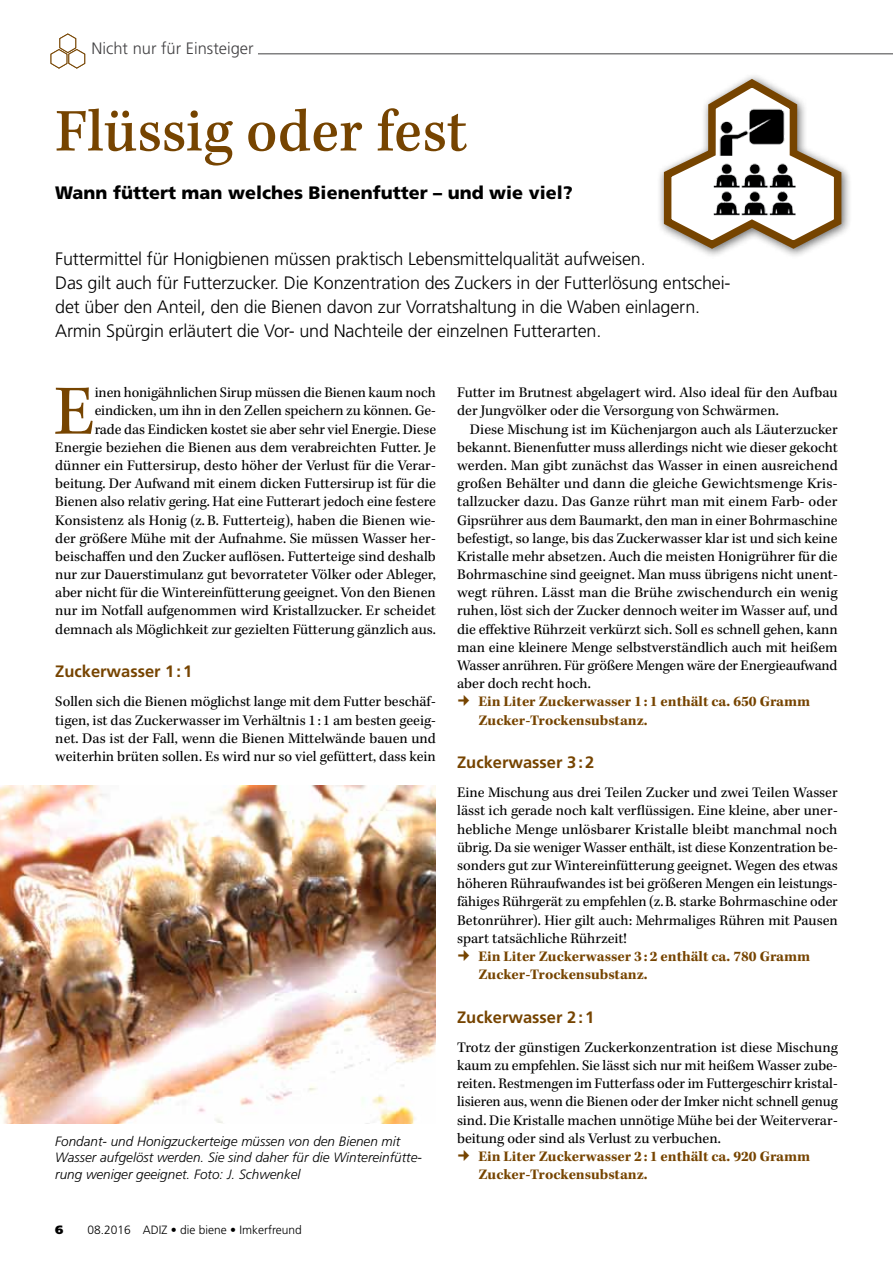
<style>
.page{position:relative;width:893px;height:1263px;background:#fff}
.page>*{position:absolute;margin:0;border:0;box-sizing:border-box;transform-origin:0 0}
.t1{font:72.3px "Kepler Std";color:#764400}
.t2{font:63px "Kepler Std Medium Scn Capt";color:#764400}
.t3{font:300 18px/24px "Frutiger LT Std";letter-spacing:-.01em;color:#000}
.t4{font:900 18px "Frutiger LT Std";color:#000}
.t5{font:700 16.5px "Frutiger LT Std";color:#764400}
.t6{font:300 16.5px "Frutiger LT Std";color:#414042}
.t7{font:15px/18.1px "Kepler Std";color:#000;text-align:justify}
.t8{font:700 15px/18.1px "Kepler Std";color:#764400}
.t9{font:italic 300 13.5px/16.5px "Frutiger LT Std";color:#000}
.t10{font:300 12px "Frutiger LT Std";color:#000}
.t11{font:900 12px "Frutiger LT Std";color:#000}
</style>
<div class="page">
<svg style="left:50px;top:33px;width:35px;height:36px"></svg>
<div style="left:656px;top:72px;width:196px;height:187px;background:#000;opacity:.6"></div>
<svg style="left:660px;top:73px;width:185px;height:180px"></svg>
<img style="left:719px;top:109px;width:68px;height:46px">
<img style="left:708px;top:162px;width:89px;height:54px">
<hr style="left:258px;top:53px;width:635px;height:1px;background:#414042">
<img style="left:0;top:786px;width:436px;height:337px">
<p class="t6" style="left:91px;top:39px;width:164px">Nicht nur für Einsteiger</p>
<h2 class="t2" style="left:55px;top:96px;width:413px">Flüssig oder fest</h2>
<p class="t4" style="left:55px;top:182px;width:519px">Wann füttert man welches Bienenfutter – und wie viel?</p>
<p class="t3" style="left:55px;top:247px;width:677px">Futtermittel für Honigbienen müssen praktisch Lebensmittelqualität aufweisen.<br>Das gilt auch für Futterzucker. Die Konzentration des Zuckers in der Futterlösung entschei&shy;det über den Anteil, den die Bienen davon zur Vorratshaltung in die Waben einlagern.<br>Armin Spürgin erläutert die Vor- und Nachteile der einzelnen Futterarten.</p>
<p class="t7" style="left:55px;top:384px;width:382px;text-align:right">inen honigähnlichen Sirup müssen die Bienen kaum noch eindicken, um ihn in den Zellen speichern zu können. Ge-<br>rade das Eindicken kostet sie aber sehr viel Energie. Diese Energie beziehen die Bienen aus dem verabreichten Futter. Je dünner ein Futtersirup, desto höher der Verlust für die Verar&shy;beitung. Der Aufwand mit einem dicken Futtersirup ist für die Bienen also relativ gering. Hat eine Futterart jedoch eine festere Konsistenz als Honig (z.B. Futterteig), haben die Bienen wie&shy;der größere Mühe mit der Aufnahme. Sie müssen Wasser her&shy;beischaffen und den Zucker auflösen. Futterteige sind deshalb nur zur Dauerstimulanz gut bevorrateter Völker oder Ableger, aber nicht für die Wintereinfütterung geeignet. Von den Bienen nur im Notfall aufgenommen wird Kristallzucker. Er scheidet demnach als Möglichkeit zur gezielten Fütterung gänzlich aus.</p>
<p class="t5" style="left:55px;top:662px;width:139px">Zuckerwasser 1:1</p>
<p class="t7" style="left:55px;top:693px;width:382px">Sollen sich die Bienen möglichst lange mit dem Futter beschäf&shy;tigen, ist das Zuckerwasser im Verhältnis 1 : 1 am besten geeig&shy;net. Das ist der Fall, wenn die Bienen Mittelwände bauen und weiterhin brüten sollen. Es wird nur so viel gefüttert, dass kein</p>
<h1 class="t1" style="left:54px;top:370px;width:42px">E</h1>
<p class="t9" style="left:55px;top:1133px;width:368px">Fondant- und Honigzuckerteige müssen von den Bienen mit<br>Wasser aufgelöst werden. Sie sind daher für die Wintereinfütte&shy;rung weniger geeignet. Foto: J. Schwenkel</p>
<p class="t11" style="left:55px;top:1222px;width:10px">6</p>
<p class="t10" style="left:87px;top:1223px;width:216px">08.2016 ADIZ • die biene • Imkerfreund</p>
<p class="t7" style="left:457px;top:384px;width:382px">Futter im Brutnest abgelagert wird. Also ideal für den Aufbau der Jungvölker oder die Versorgung von Schwärmen.</p>
<p class="t7" style="left:457px;top:420px;width:382px;text-indent:13px">Diese Mischung ist im Küchenjargon auch als Läuterzucker bekannt. Bienenfutter muss allerdings nicht wie dieser gekocht werden. Man gibt zunächst das Wasser in einen ausreichend großen Behälter und dann die gleiche Gewichtsmenge Kris&shy;tallzucker dazu. Das Ganze rührt man mit einem Farb- oder Gipsrührer aus dem Baumarkt, den man in einer Bohrmaschine befestigt, so lange, bis das Zuckerwasser klar ist und sich keine Kristalle mehr absetzen. Auch die meisten Honigrührer für die Bohrmaschine sind geeignet. Man muss übrigens nicht unent&shy;wegt rühren. Lässt man die Brühe zwischendurch ein wenig ruhen, löst sich der Zucker dennoch weiter im Wasser auf, und die effektive Rührzeit verkürzt sich. Soll es schnell gehen, kann man eine kleinere Menge selbstverständlich auch mit heißem Wasser anrühren. Für größere Mengen wäre der Energieaufwand aber doch recht hoch.</p>
<p class="t8" style="left:478px;top:693px;width:333px">Ein Liter Zuckerwasser 1 : 1 enthält ca. 650 Gramm<br>Zucker-Trockensubstanz.</p>
<p class="t5" style="left:457px;top:753px;width:139px">Zuckerwasser 3:2</p>
<p class="t7" style="left:457px;top:784px;width:382px">Eine Mischung aus drei Teilen Zucker und zwei Teilen Wasser lässt ich gerade noch kalt verflüssigen. Eine kleine, aber uner&shy;hebliche Menge unlösbarer Kristalle bleibt manchmal noch übrig. Da sie weniger Wasser enthält, ist diese Konzentration be&shy;sonders gut zur Wintereinfütterung geeignet. Wegen des etwas höheren Rühraufwandes ist bei größeren Mengen ein leistungs&shy;fähiges Rührgerät zu empfehlen (z.B. starke Bohrmaschine oder Betonrührer). Hier gilt auch: Mehrmaliges Rühren mit Pausen spart tatsächliche Rührzeit!</p>
<p class="t8" style="left:478px;top:948px;width:333px">Ein Liter Zuckerwasser 3 : 2 enthält ca. 780 Gramm<br>Zucker-Trockensubstanz.</p>
<p class="t5" style="left:457px;top:1007px;width:139px">Zuckerwasser 2:1</p>
<p class="t7" style="left:457px;top:1039px;width:382px">Trotz der günstigen Zuckerkonzentration ist diese Mischung kaum zu empfehlen. Sie lässt sich nur mit heißem Wasser zube&shy;reiten. Restmengen im Futterfass oder im Futtergeschirr kristal&shy;lisieren aus, wenn die Bienen oder der Imker nicht schnell genug sind. Die Kristalle machen unnötige Mühe bei der Weiterverar&shy;beitung oder sind als Verlust zu verbuchen.</p>
<p class="t8" style="left:478px;top:1148px;width:333px">Ein Liter Zuckerwasser 2 : 1 enthält ca. 920 Gramm<br>Zucker-Trockensubstanz.</p>
</div>
